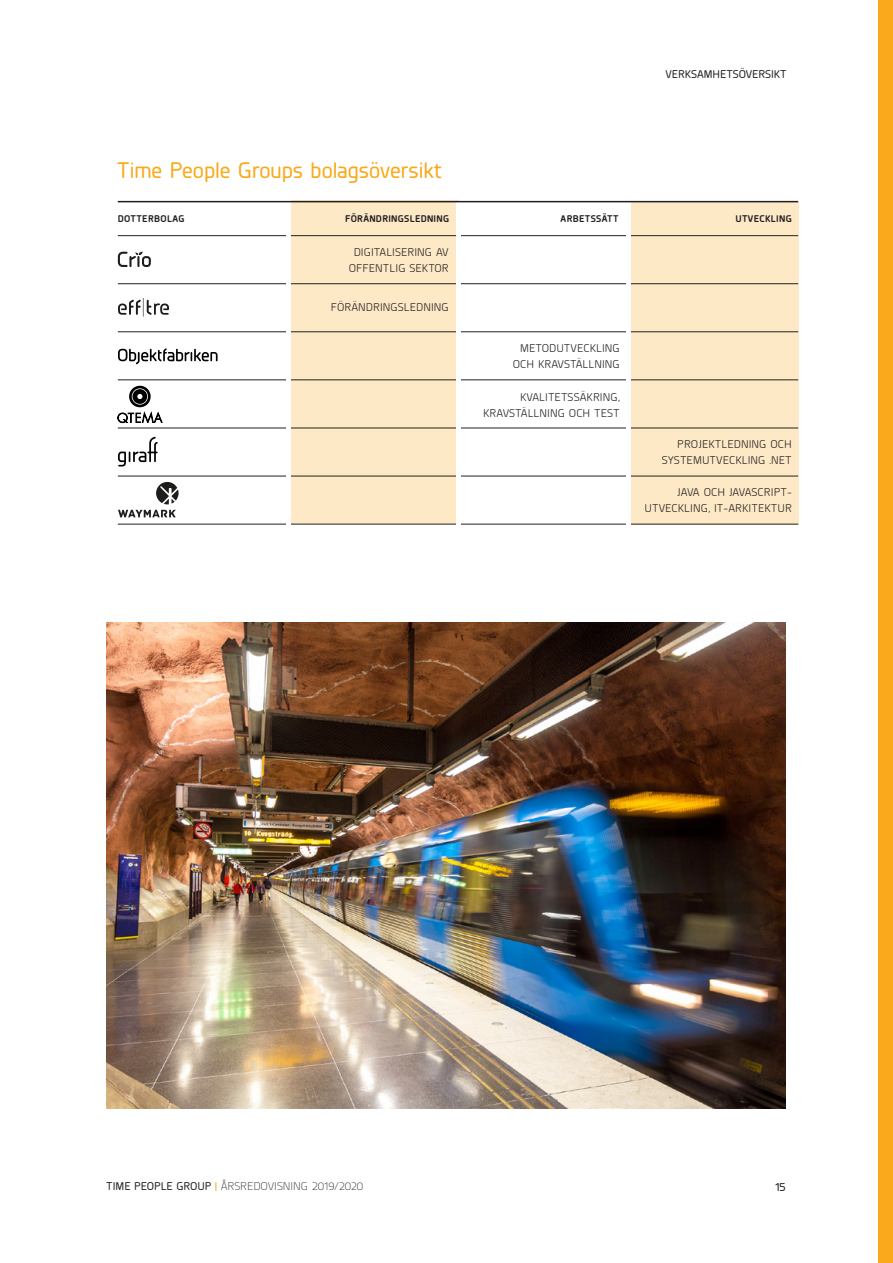
<style>
.page{position:relative;width:893px;height:1263px;background:#fff}
.page>*{position:absolute;margin:0;border:0;box-sizing:border-box;transform-origin:0 0}
.t1{font:500 22.5px "Planer";color:#f9a91b}
.t2{font:500 12px "Planer";color:#231f20}
.t3{font:11.25px/16px "Planer";letter-spacing:.005em;color:#231f20;text-align:right}
.t4{font:300 11.25px "Planer";letter-spacing:-.005em;color:#231f20}
.t5{font:500 11.25px "Planer";letter-spacing:-.005em;color:#231f20}
.t6{font:700 9.75px "Planer";letter-spacing:.035em;color:#231f20}
.s1{font-weight:500}
.s2{font-weight:500;color:#f9a91b}
</style>
<div class="page">
<div style="left:878px;top:0;width:15px;height:1263px;background:#f9a91b"></div>
<div style="left:628px;top:201px;width:170px;height:323px;background:#fde9c6"></div>
<div style="left:288px;top:200px;width:170px;height:324px;background:#fde9c6"></div>
<hr style="left:118px;top:235px;width:680px;height:1px;background:#231f20">
<hr style="left:118px;top:283px;width:680px;height:1px;background:#231f20">
<hr style="left:118px;top:331px;width:680px;height:1px;background:#231f20">
<hr style="left:118px;top:380px;width:680px;height:1px;background:#231f20">
<hr style="left:118px;top:428px;width:680px;height:1px;background:#231f20">
<hr style="left:118px;top:476px;width:680px;height:1px;background:#231f20">
<hr style="left:118px;top:524px;width:680px;height:1px;background:#231f20">
<hr style="left:626px;top:202px;width:4px;height:335px;background:#fff">
<div style="left:456px;top:202px;width:5px;height:335px;background:#fff"></div>
<hr style="left:286px;top:201px;width:4px;height:337px;background:#fff">
<hr style="left:118px;top:201px;width:680px;height:1px;background:#231f20">
<svg style="left:118px;top:252px;width:33px;height:15px"></svg>
<svg style="left:118px;top:298px;width:51px;height:19px"></svg>
<svg style="left:118px;top:437px;width:40px;height:29px"></svg>
<svg style="left:118px;top:348px;width:100px;height:16px"></svg>
<svg style="left:118px;top:413px;width:44px;height:10px"></svg>
<svg style="left:129px;top:386px;width:22px;height:21px"></svg>
<svg style="left:118px;top:510px;width:58px;height:7px"></svg>
<svg style="left:156px;top:482px;width:23px;height:22px"></svg>
<img style="left:106px;top:622px;width:680px;height:486px">
<p class="t5" style="left:665px;top:66px;width:123px">VERKSAMHETSÖVERSIKT</p>
<p class="t1" style="left:117px;top:155px;width:327px">Time People Groups bolagsöversikt</p>
<p class="t6" style="left:118px;top:212px;width:68px">DOTTERBOLAG</p>
<p class="t6" style="left:345px;top:212px;width:106px">FÖRÄNDRINGSLEDNING</p>
<p class="t6" style="left:561px;top:212px;width:59px">ARBETSSÄTT</p>
<p class="t6" style="left:735px;top:212px;width:58px">UTVECKLING</p>
<p class="t3" style="left:349px;top:244px;width:102px;text-align:center">DIGITALISERING AV<br>OFFENTLIG SEKTOR</p>
<p class="t3" style="left:331px;top:299px;width:119px">FÖRÄNDRINGSLEDNING</p>
<p class="t3" style="left:520px;top:340px;width:101px">METODUTVECKLING</p>
<p class="t3" style="left:513px;top:356px;width:109px">OCH KRAVSTÄLLNING</p>
<p class="t3" style="left:520px;top:388px;width:101px">KVALITETSSÄKRING,</p>
<p class="t3" style="left:483px;top:404px;width:138px">KRAVSTÄLLNING OCH TEST</p>
<p class="t3" style="left:662px;top:436px;width:132px">PROJEKTLEDNING OCH<br>SYSTEMUTVECKLING .NET</p>
<p class="t3" style="left:645px;top:484px;width:149px">JAVA OCH JAVASCRIPT-<br>UTVECKLING, IT-ARKITEKTUR</p>
<p class="t4" style="left:106px;top:1179px;width:259px"><span class="s1">TIME PEOPLE GROUP</span> <span class="s2">|</span> ÅRSREDOVISNING 2019/2020</p>
<p class="t2" style="left:775px;top:1178px;width:12px">15</p>
</div>
